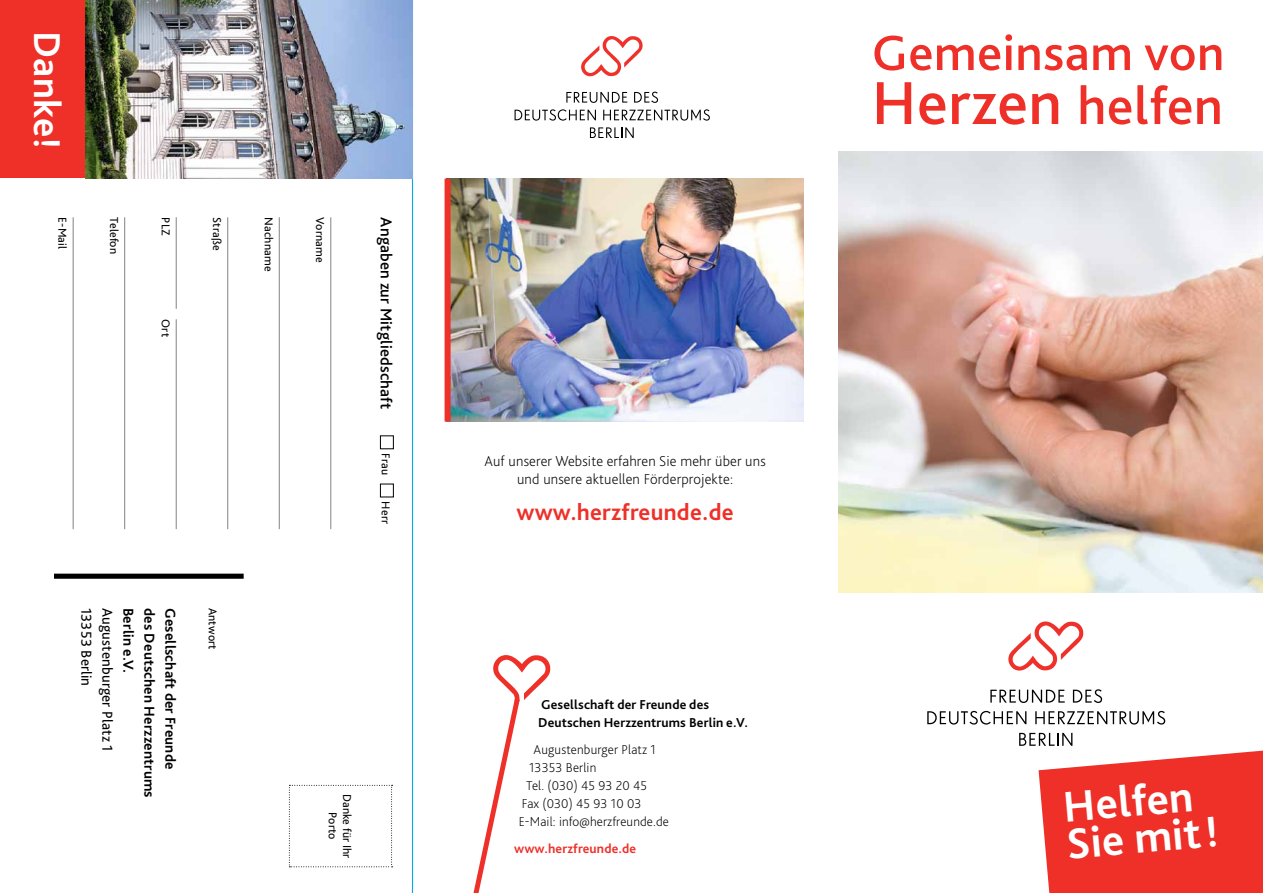
<style>
.page{position:relative;width:1263px;height:893px;background:#fff}
.page>*{position:absolute;margin:0;border:0;box-sizing:border-box;transform-origin:0 0}
.t1{font:500 63.45px "Bliss Pro";letter-spacing:.01em;color:#ee3029}
.t2{font:500 51.9px "Bliss Pro";letter-spacing:.01em;color:#ee3029}
.t3{font:700 45px/37.5px "Bliss Pro";color:#fff}
.t4{font:700 39px "Bliss Pro";letter-spacing:.01em;color:#fff}
.t5{font:700 24px "Bliss Pro";letter-spacing:.01em;color:#ee3029}
.t6{font:500 16.5px "Bliss Pro";letter-spacing:.01em;color:#000}
.t7{font:200 15px/18px "Bliss Pro";letter-spacing:.01em;color:#000;text-align:center}
.t8{font:700 15px "Bliss Pro";letter-spacing:.01em;color:#000}
.t9{font:15px "Bliss Pro";letter-spacing:.01em;color:#000}
.t10{font:200 13.5px "Bliss Pro";letter-spacing:.01em;color:#000}
.t11{font:700 13.5px/18px "Bliss Pro";letter-spacing:.01em;color:#000}
.t12{font:700 13.5px "Bliss Pro";letter-spacing:.01em;color:#ee3029}
.t13{font:12px/14.4px "Bliss Pro";letter-spacing:.01em;color:#000;text-align:center}
.s1{font-size:54.9px}
</style>
<div class="page">
<hr style="left:412px;top:0;width:1px;height:893px;background:#00adec">
<img style="left:838px;top:151px;width:425px;height:441px">
<svg style="left:1008px;top:621px;width:76px;height:50px"></svg>
<svg style="left:990px;top:690px;width:75px;height:13px"></svg>
<svg style="left:1073px;top:689px;width:29px;height:14px"></svg>
<svg style="left:927px;top:711px;width:99px;height:14px"></svg>
<svg style="left:1035px;top:711px;width:130px;height:14px"></svg>
<svg style="left:581px;top:36px;width:62px;height:40px"></svg>
<svg style="left:566px;top:92px;width:61px;height:11px"></svg>
<svg style="left:634px;top:92px;width:24px;height:11px"></svg>
<svg style="left:514px;top:109px;width:82px;height:12px"></svg>
<svg style="left:603px;top:109px;width:107px;height:12px"></svg>
<svg style="left:590px;top:127px;width:44px;height:11px"></svg>
<svg style="left:1019px;top:733px;width:244px;height:160px"></svg>
<svg style="left:289px;top:785px;width:104px;height:82px"></svg>
<hr style="left:330px;top:217px;width:1px;height:312px;background:#808284">
<hr style="left:279px;top:217px;width:1px;height:312px;background:#808284">
<hr style="left:227px;top:217px;width:1px;height:312px;background:#808284">
<hr style="left:176px;top:217px;width:1px;height:92px;background:#808284">
<hr style="left:176px;top:319px;width:1px;height:210px;background:#808284">
<hr style="left:124px;top:217px;width:1px;height:312px;background:#808284">
<hr style="left:73px;top:217px;width:1px;height:312px;background:#808284">
<div style="left:380px;top:436px;width:14px;height:13px;border:1px solid #000"></div>
<div style="left:380px;top:484px;width:14px;height:13px;border:1px solid #000"></div>
<div style="left:54px;top:574px;width:190px;height:5px;background:#000"></div>
<div style="left:0;top:0;width:412px;height:178px;background:#ee3029"></div>
<img style="left:451px;top:179px;width:353px;height:243px">
<div style="left:445px;top:179px;width:6px;height:243px;background:#ee3029"></div>
<img style="left:85px;top:0;width:327px;height:179px">
<svg style="left:473px;top:655px;width:78px;height:238px"></svg>
<h3 class="t4" style="left:71px;top:31px;width:119px;rotate:90deg">Danke!</h3>
<p class="t13" style="left:70px;top:217px;width:33px;rotate:90deg">E-Mail</p>
<p class="t13" style="left:121px;top:217px;width:38px;rotate:90deg">Telefon</p>
<p class="t13" style="left:173px;top:217px;width:20px;rotate:90deg">PLZ</p>
<p class="t13" style="left:224px;top:217px;width:35px;rotate:90deg">Straße</p>
<p class="t13" style="left:276px;top:217px;width:55px;rotate:90deg">Nachname</p>
<p class="t13" style="left:327px;top:217px;width:47px;rotate:90deg">Vorname</p>
<p class="t6" style="left:396px;top:217px;width:193px;rotate:90deg">Angaben zur Mitgliedschaft</p>
<p class="t13" style="left:173px;top:319px;width:19px;rotate:90deg">Ort</p>
<p class="t13" style="left:393px;top:453px;width:23px;rotate:90deg">Frau</p>
<p class="t13" style="left:393px;top:501px;width:24px;rotate:90deg">Herr</p>
<p class="t9" style="left:96px;top:608px;width:80px;rotate:90deg">13353 Berlin</p>
<p class="t9" style="left:117px;top:608px;width:145px;rotate:90deg">Augustenburger Platz 1</p>
<p class="t8" style="left:138px;top:608px;width:67px;rotate:90deg">Berlin e.V.</p>
<p class="t8" style="left:159px;top:608px;width:191px;rotate:90deg">des Deutschen Herzzentrums</p>
<p class="t8" style="left:180px;top:608px;width:163px;rotate:90deg">Gesellschaft der Freunde</p>
<p class="t13" style="left:220px;top:608px;width:43px;rotate:90deg">Antwort</p>
<p class="t13" style="left:354px;top:794px;width:66px;rotate:90deg">Danke für Ihr<br>Porto</p>
<p class="t7" style="left:484px;top:452px;width:283px">Auf unserer Website erfahren Sie mehr über uns und unsere aktuellen Förderprojekte:</p>
<h3 class="t5" style="left:517px;top:497px;width:219px">www.herzfreunde.de</h3>
<p class="t11" style="left:538px;top:696px;width:211px">Gesellschaft der Freunde des<br>Deutschen Herzzentrums Berlin e.V.</p>
<p class="t10" style="left:534px;top:741px;width:124px">Augustenburger Platz 1</p>
<p class="t10" style="left:529px;top:759px;width:69px">13353 Berlin</p>
<p class="t10" style="left:526px;top:777px;width:123px">Tel. (030) 45 93 20 45</p>
<p class="t10" style="left:522px;top:795px;width:121px">Fax (030) 45 93 10 03</p>
<p class="t10" style="left:519px;top:813px;width:152px">E-Mail: info@herzfreunde.de</p>
<p class="t12" style="left:514px;top:840px;width:124px">www.herzfreunde.de</p>
<h2 class="t2" style="left:872px;top:21px;width:354px">Gemeinsam von</h2>
<h1 class="t1" style="left:872px;top:64px;width:353px">Herzen <span class="s1">helfen</span></h1>
<h3 class="t3" style="left:1061px;top:788px;width:153px;rotate:-5deg">Helfen<br>Sie mit!</h3>
</div>
